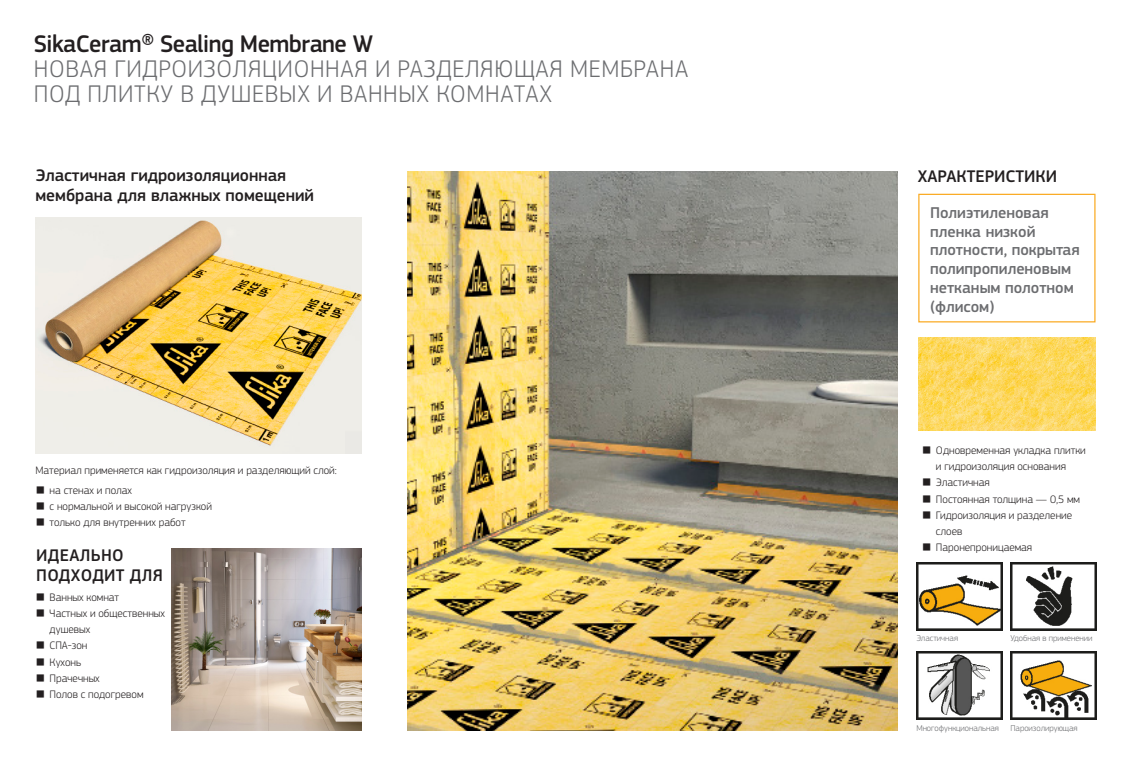
<style>
.page{position:relative;width:1131px;height:766px;background:#fff}
.page>*{position:absolute;margin:0;border:0;box-sizing:border-box;transform-origin:0 0}
.SI-Titel_Leaflet_Inn{font:300 25px/25px "PF Square Sans Pro";letter-spacing:.03em;color:#6c6d70}
.SI-Titel_Leaflet_Inn-2{font:500 25px "PF Square Sans Pro";letter-spacing:-.02em;color:#231f20}
.SI_Subline_Leaflet{font:500 17.5px/20px "PF Square Sans Pro";color:#231f20}
.SI_Subline_Leaflet-2{font:500 17.5px/20px "PF Square Sans Pro";letter-spacing:.02em;color:#231f20}
.SI_Subline_Leaflet-3{font:500 16.25px/18.8px "PF Square Sans Pro";color:#6c6d70}
.SI_Copy_Leaflet{font:300 11.25px/16.2px "PF Square Sans Pro";color:#231f20}
.SI_Klavica_Legend{font:300 8.75px "PF Square Sans Pro";color:#6c6d70}
</style>
<div class="page">
<img style="left:407px;top:171px;width:490px;height:559px">
<img style="left:35px;top:217px;width:326px;height:237px">
<img style="left:171px;top:548px;width:190px;height:182px">
<img style="left:916px;top:562px;width:86px;height:68px">
<img style="left:1010px;top:562px;width:86px;height:68px">
<img style="left:916px;top:651px;width:86px;height:68px">
<img style="left:1010px;top:651px;width:86px;height:68px">
<img style="left:918px;top:338px;width:177px;height:92px">
<div style="left:918px;top:194px;width:177px;height:128px;border:1px solid #faab24"></div>
<p class="SI-Titel_Leaflet_Inn-2" style="left:34px;top:30px;width:341px">SikaCeram® Sealing Membrane W</p>
<p class="SI-Titel_Leaflet_Inn" style="left:34px;top:57px;width:656px">НОВАЯ ГИДРОИЗОЛЯЦИОННАЯ И РАЗДЕЛЯЮЩАЯ МЕМБРАНА<br>ПОД ПЛИТКУ В ДУШЕВЫХ И ВАННЫХ КОМНАТАХ</p>
<p class="SI_Subline_Leaflet" style="left:35px;top:166px;width:280px">Эластичная гидроизоляционная мембрана для влажных помещений</p>
<p class="SI_Copy_Leaflet" style="left:35px;top:462px;width:303px">Материал применяется как гидроизоляция и разделяющий слой:</p>
<p class="SI_Copy_Leaflet" style="left:35px;top:481px;width:98px">■ на стенах и полах</p>
<p class="SI_Copy_Leaflet" style="left:35px;top:498px;width:178px">■ с нормальной и высокой нагрузкой</p>
<p class="SI_Copy_Leaflet" style="left:35px;top:514px;width:152px">■ только для внутренних работ</p>
<p class="SI_Subline_Leaflet-2" style="left:36px;top:545px;width:128px">ИДЕАЛЬНО<br>ПОДХОДИТ ДЛЯ</p>
<p class="SI_Copy_Leaflet" style="left:35px;top:588px;width:85px">■ Ванных комнат</p>
<p class="SI_Copy_Leaflet" style="left:50px;top:605px;width:117px;text-indent:-14px">■ Частных и общественных душевых</p>
<p class="SI_Copy_Leaflet" style="left:35px;top:637px;width:54px">■ СПА-зон</p>
<p class="SI_Copy_Leaflet" style="left:35px;top:653px;width:47px">■ Кухонь</p>
<p class="SI_Copy_Leaflet" style="left:35px;top:670px;width:66px">■ Прачечных</p>
<p class="SI_Copy_Leaflet" style="left:35px;top:686px;width:110px">■ Полов с подогревом</p>
<p class="SI_Subline_Leaflet" style="left:917px;top:167px;width:141px">ХАРАКТЕРИСТИКИ</p>
<p class="SI_Subline_Leaflet-3" style="left:930px;top:203px;width:151px">Полиэтиленовая пленка низкой плотности, покрытая полипропиленовым нетканым полотном (флисом)</p>
<p class="SI_Copy_Leaflet" style="left:921px;top:441px;width:165px;text-align:center">■ Одновременная укладка плитки и гидроизоляция основания</p>
<p class="SI_Copy_Leaflet" style="left:921px;top:474px;width:69px">■ Эластичная</p>
<p class="SI_Copy_Leaflet" style="left:921px;top:490px;width:160px">■ Постоянная толщина — 0,5 мм</p>
<p class="SI_Copy_Leaflet" style="left:935px;top:506px;width:138px;text-indent:-14px">■ Гидроизоляция и разделение слоев</p>
<p class="SI_Copy_Leaflet" style="left:921px;top:539px;width:112px">■ Паронепроницаемая</p>
<p class="SI_Klavica_Legend" style="left:916px;top:633px;width:43px">Эластичная</p>
<p class="SI_Klavica_Legend" style="left:1010px;top:633px;width:84px">Удобная в применении</p>
<p class="SI_Klavica_Legend" style="left:916px;top:722px;width:84px">Многофункциональная</p>
<p class="SI_Klavica_Legend" style="left:1010px;top:722px;width:69px">Пароизолирующая</p>
</div>
